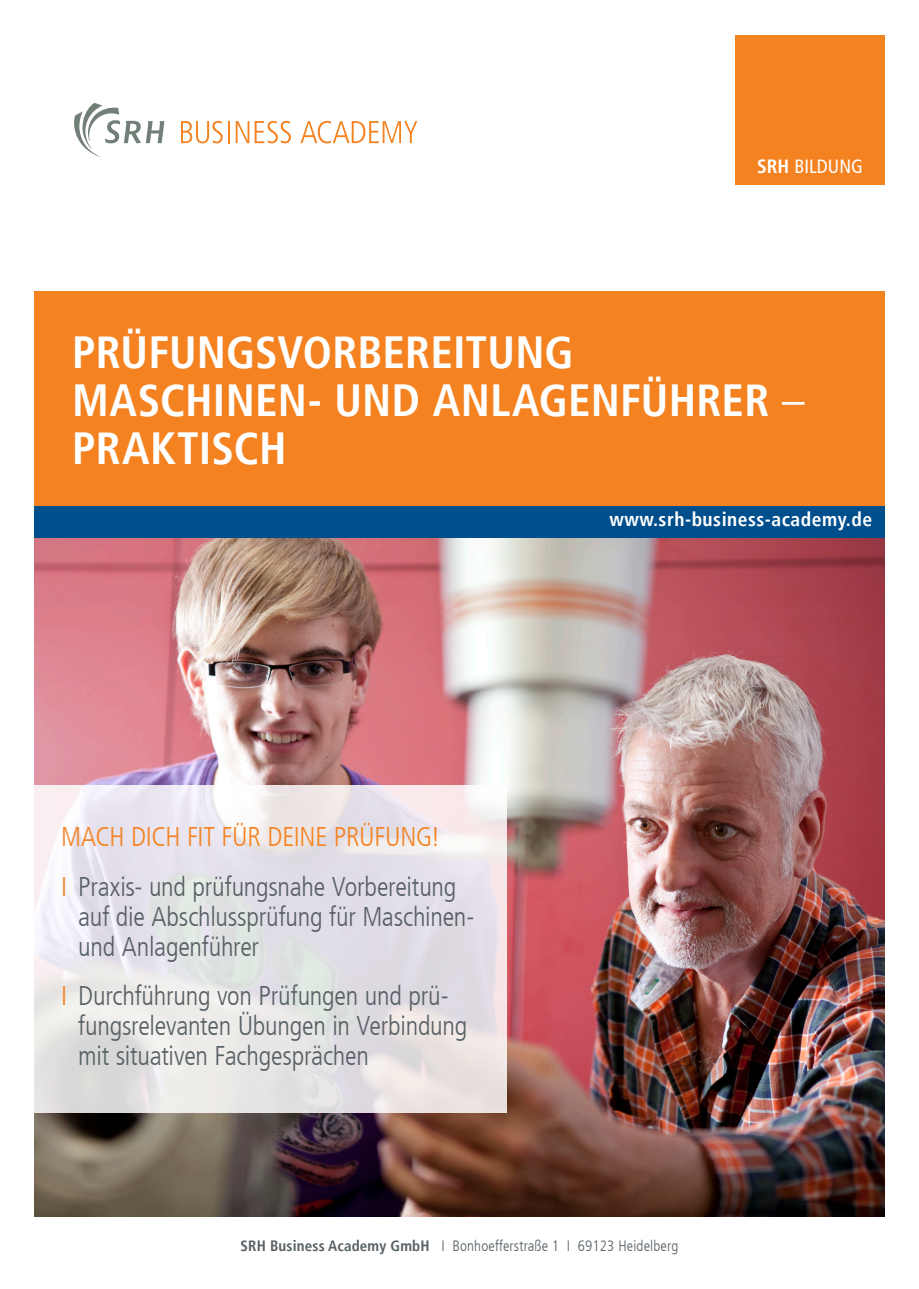
<style>
.page{position:relative;width:919px;height:1289px;background:#fff}
.page>*{position:absolute;margin:0;border:0;box-sizing:border-box;transform-origin:0 0}
._00_SRH_BR_Poster_A4{font:700 condensed 45px/48px "Frutiger LT";letter-spacing:.005em;color:#fff}
.t1{font:300 condensed 27px/30px "Frutiger LT";letter-spacing:-.01em;color:#576065}
._01_SRH_BR_Poster_A4{font:300 condensed 27px "Frutiger LT";letter-spacing:-.01em;color:#f58220}
._01_SRH_BR_Poster_A4-2{font:700 condensed 19.5px "Frutiger LT";letter-spacing:.025em;color:#fff}
.t2{font:condensed 19.2px "Frutiger LT Std";color:#fff}
._02_SRH_BR_Poster_A4{font:300 condensed 15px "Frutiger LT";letter-spacing:.01em;color:#576065}
.s1{font-weight:700}
.s2{font-weight:300}
.s3{color:#f58220}
</style>
<div class="page">
<img style="left:34px;top:538px;width:850px;height:678px">
<div style="left:34px;top:291px;width:850px;height:215px;background:#f58220"></div>
<svg style="left:34px;top:784px;width:472px;height:328px;background:#e7e4e7"></svg>
<div style="left:735px;top:35px;width:149px;height:150px;background:#f58220"></div>
<svg style="left:74px;top:103px;width:90px;height:54px"></svg>
<svg style="left:181px;top:121px;width:42px;height:22px"></svg>
<hr style="left:227px;top:121px;width:2px;height:22px;background:#f58220">
<svg style="left:236px;top:121px;width:55px;height:22px"></svg>
<svg style="left:300px;top:121px;width:117px;height:22px"></svg>
<div style="left:34px;top:506px;width:850px;height:32px;background:#004f8d"></div>
<p class="t2" style="left:757px;top:155px;width:107px"><span class="s1">SRH</span> BILDUNG</p>
<p class="_00_SRH_BR_Poster_A4" style="left:72px;top:328px;width:733px">PRÜFUNGSVORBEREITUNG<br>MASCHINEN- UND ANLAGENFÜHRER <span class="s2">–<br></span>PRAKTISCH</p>
<p class="_01_SRH_BR_Poster_A4" style="left:61px;top:821px;width:380px">MACH DICH FIT FÜR DEINE PRÜFUNG!</p>
<p class="t1" style="left:78px;top:871px;width:397px;text-indent:-17px"><span class="s3">I</span> Praxis- und prüfungsnahe Vorbereitung auf die Abschlussprüfung für Maschinen&shy;und Anlagenführer</p>
<p class="t1" style="left:78px;top:981px;width:390px;text-indent:-17px"><span class="s3">I</span> Durchführung von Prüfungen und prü&shy;fungsrelevanten Übungen in Verbindung mit situativen Fachgesprächen</p>
<p class="_01_SRH_BR_Poster_A4-2" style="left:609px;top:508px;width:264px">www.srh-business-academy.de</p>
<p class="_02_SRH_BR_Poster_A4" style="left:240px;top:1237px;width:439px"><span class="s1">SRH Business Academy GmbH</span> I Bonhoefferstraße 1 I 69123 Heidelberg</p>
</div>
